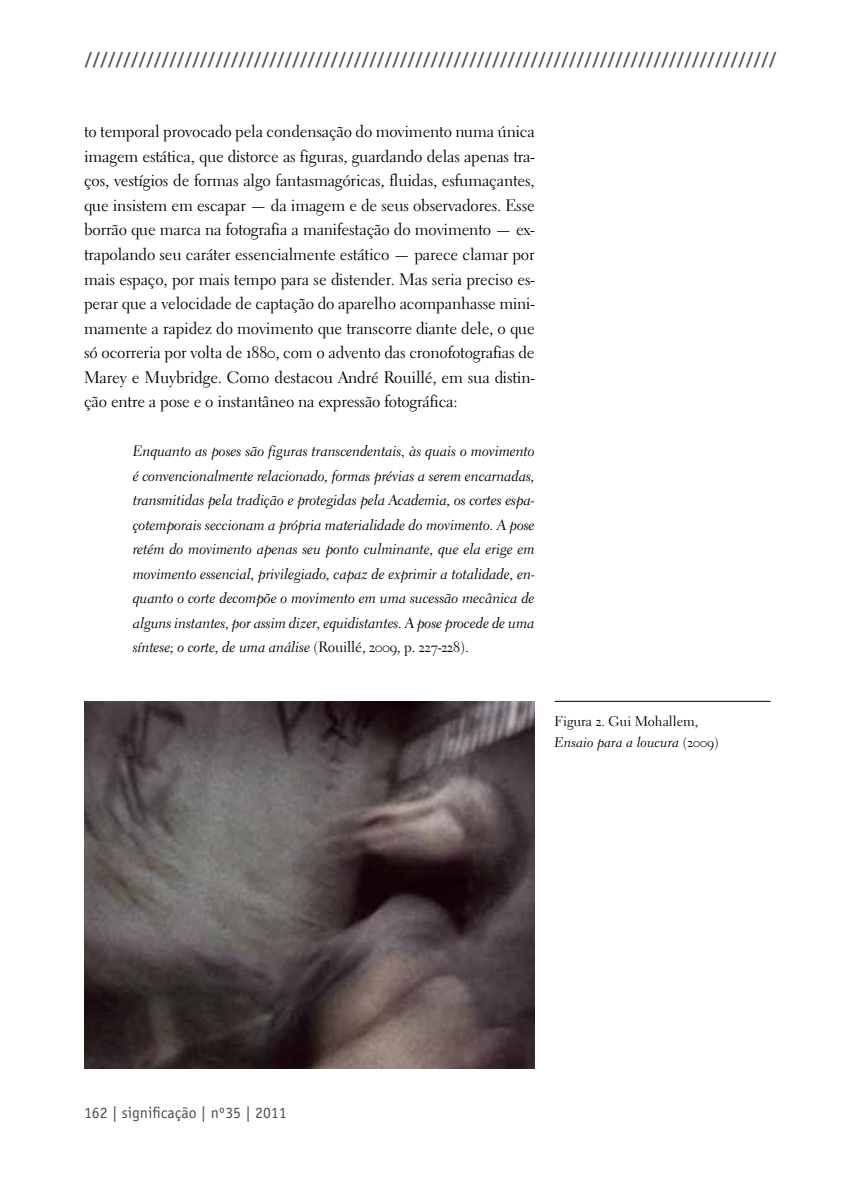
<style>
.page{position:relative;width:844px;height:1191px;background:#fff}
.page>*{position:absolute;margin:0;border:0;box-sizing:border-box;transform-origin:0 0}
.t1{font:16.62px/24.5px "Electra LH Regular Os F";letter-spacing:-.01em;color:#000;text-align:justify}
.t2{font:700 16.62px "Officina Sans Std";color:#4b4d50}
.t3{font:15.75px "Officina Sans Std";color:#4b4d50}
.t4{font:14.88px/24.5px "Electra LH Cursive Os F";letter-spacing:-.01em;color:#000;text-align:justify}
.t5{font:14px "Electra LH Cursive Os F";color:#000}
.t6{font:14px "Electra LH Regular Os F";color:#000}
.s1{font-family:"Electra LH Regular Os F"}
</style>
<div class="page">
<img style="left:84px;top:701px;width:450px;height:367px">
<hr style="left:554px;top:701px;width:216px;height:1px;background:#000">
<p class="t2" style="left:85px;top:48px;width:692px">//////////////////////////////////////////////////////////////////////////////////////////</p>
<p class="t1" style="left:84px;top:119px;width:452px">to temporal provocado pela condensação do movimento numa única imagem estática, que distorce as figuras, guardando delas apenas tra&shy;ços, vestígios de formas algo fantasmagóricas, fluidas, esfumaçantes, que insistem em escapar — da imagem e de seus observadores. Esse borrão que marca na fotografia a manifestação do movimento — ex&shy;trapolando seu caráter essencialmente estático — parece clamar por mais espaço, por mais tempo para se distender. Mas seria preciso es&shy;perar que a velocidade de captação do aparelho acompanhasse mini&shy;mamente a rapidez do movimento que transcorre diante dele, o que só ocorreria por volta de 1880, com o advento das cronofotografias de Marey e Muybridge. Como destacou André Rouillé, em sua distin&shy;ção entre a pose e o instantâneo na expressão fotográfica:</p>
<p class="t4" style="left:133px;top:439px;width:403px">Enquanto as poses são figuras transcendentais, às quais o movimento é convencionalmente relacionado, formas prévias a serem encarnadas, transmitidas pela tradição e protegidas pela Academia, os cortes espa&shy;çotemporais seccionam a própria materialidade do movimento. A pose retém do movimento apenas seu ponto culminante, que ela erige em movimento essencial, privilegiado, capaz de exprimir a totalidade, en&shy;quanto o corte decompõe o movimento em uma sucessão mecânica de alguns instantes, por assim dizer, equidistantes. A pose procede de uma síntese; o corte, de uma análise <span class="s1">(Rouillé, 2009, p. 227-228).</span></p>
<p class="t6" style="left:554px;top:712px;width:145px">Figura 2. Gui Mohallem,</p>
<p class="t5" style="left:554px;top:733px;width:166px">Ensaio para a loucura <span class="s1">(2009)</span></p>
<p class="t3" style="left:84px;top:1103px;width:204px">162 | significação | nº35 | 2011</p>
</div>
